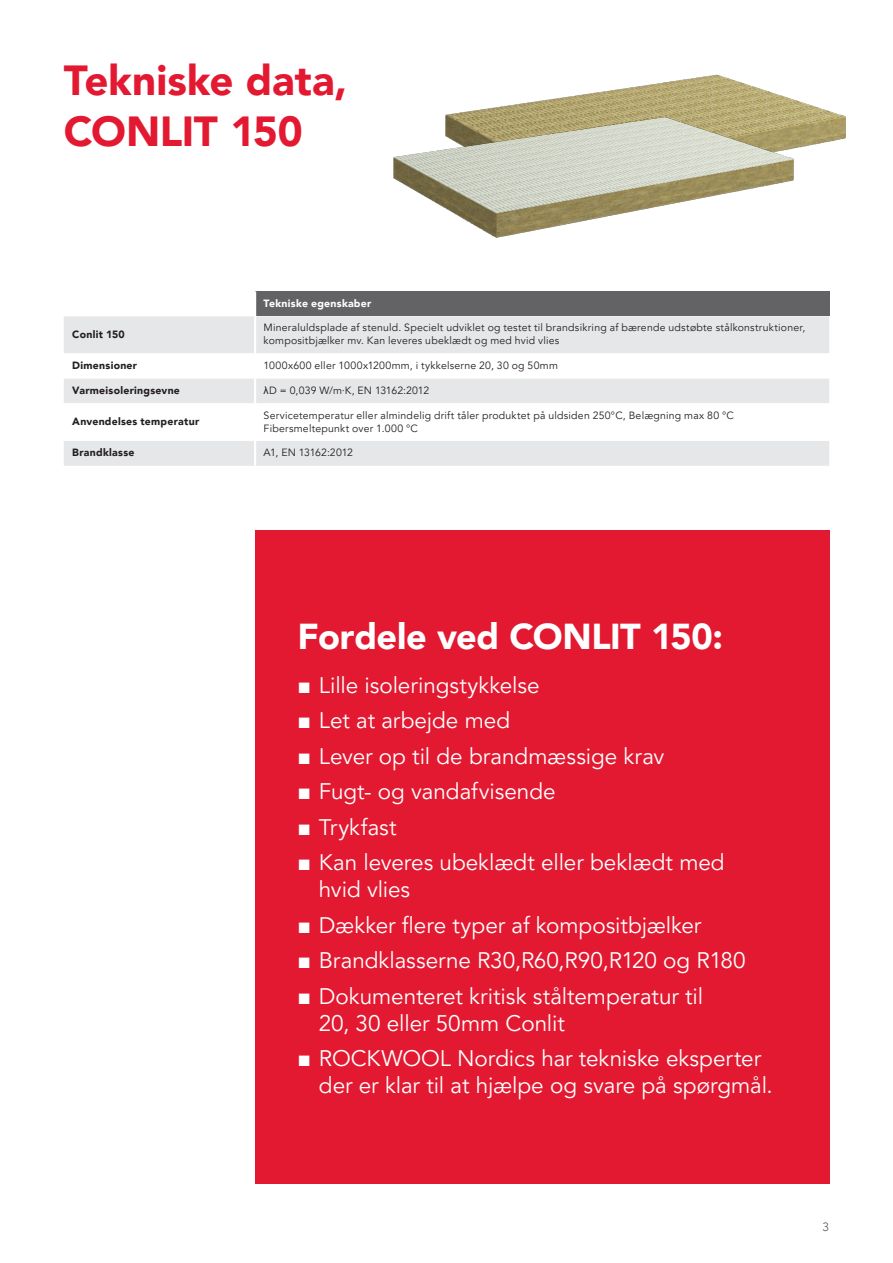
<style>
.page{position:relative;width:893px;height:1263px;background:#fff}
.page>*{position:absolute;margin:0;border:0;box-sizing:border-box;transform-origin:0 0}
.Headlines{font:900 42px/51px "Avenir LT Pro";letter-spacing:-.005em;color:#e21931}
.Callout_boxes_big_titles{font:900 36px "Avenir LT Pro";letter-spacing:-.01em;color:#fff}
.t1{font:22.5px/27px "Avenir LT Pro";letter-spacing:-.005em;color:#fff}
.t2{font:12px "Avenir LT Pro";color:#636366}
.Table_content{font:10.5px/12.6px "Avenir LT Pro";letter-spacing:.02em;color:#231f20}
.Table_content-2{font:900 10.5px "Avenir LT Pro";letter-spacing:.025em;color:#231f20}
.Table_content-3{font:10.5px "Avenir LT Pro";color:#231f20}
.Table_content-4{font:900 10.5px "Avenir LT Pro";letter-spacing:.025em;color:#fff}
.Table_content-5{font:10.5px "Avenir LT Pro";letter-spacing:-.02em;color:#231f20}
.s1{font-family:"Arial Unicode MS"}
.s2{font-family:"Arial"}
</style>
<div class="page">
<div style="left:255px;top:530px;width:574px;height:654px;background:#e21931"></div>
<div style="left:255px;top:291px;width:574px;height:25px;background:#636366"></div>
<div style="left:64px;top:316px;width:765px;height:150px;background:#e6e7e9"></div>
<svg style="left:64px;top:353px;width:765px;height:88px"></svg>
<hr style="left:254px;top:291px;width:2px;height:25px;background:#fff">
<hr style="left:254px;top:316px;width:2px;height:37px;background:#fff">
<hr style="left:254px;top:353px;width:2px;height:25px;background:#fff">
<hr style="left:254px;top:378px;width:2px;height:25px;background:#fff">
<hr style="left:254px;top:403px;width:2px;height:38px;background:#fff">
<hr style="left:254px;top:441px;width:2px;height:25px;background:#fff">
<img style="left:796px;top:100px;width:50px;height:48px">
<img style="left:393px;top:74px;width:403px;height:164px">
<p class="Headlines" style="left:64px;top:55px;width:285px">Tekniske data,<br>CONLIT 150</p>
<p class="Table_content-4" style="left:264px;top:297px;width:109px">Tekniske egenskaber</p>
<p class="Table_content-2" style="left:72px;top:328px;width:54px">Conlit 150</p>
<p class="Table_content" style="left:264px;top:322px;width:543px">Mineraluldsplade af stenuld. Specielt udviklet og testet til brandsikring af bærende udstøbte stålkonstruktioner, kompositbjælker mv. Kan leveres ubeklædt og med hvid vlies</p>
<p class="Table_content-2" style="left:72px;top:359px;width:66px">Dimensioner</p>
<p class="Table_content" style="left:264px;top:359px;width:296px">1000x600 eller 1000x1200mm, i tykkelserne 20, 30 og 50mm</p>
<p class="Table_content-2" style="left:72px;top:384px;width:109px">Varmeisoleringsevne</p>
<p class="Table_content-3" style="left:264px;top:384px;width:167px"><span class="s1">λ</span>D = 0,039 W/m·K, EN 13162:2012</p>
<p class="Table_content-2" style="left:72px;top:415px;width:129px">Anvendelses temperatur</p>
<p class="Table_content" style="left:264px;top:409px;width:472px">Servicetemperatur eller almindelig drift tåler produktet på uldsiden 250°C, Belægning max 80 °C<br>Fibersmeltepunkt over 1.000 °C</p>
<p class="Table_content-2" style="left:72px;top:446px;width:64px">Brandklasse</p>
<p class="Table_content-5" style="left:264px;top:447px;width:91px">A1, EN 13162:2012</p>
<p class="Callout_boxes_big_titles" style="left:298px;top:614px;width:427px">Fordele ved CONLIT 150:</p>
<p class="t1" style="left:298px;top:672px;width:244px"><span class="s2">■</span> Lille isoleringstykkelse</p>
<p class="t1" style="left:298px;top:707px;width:214px"><span class="s2">■</span> Let at arbejde med</p>
<p class="t1" style="left:298px;top:743px;width:368px"><span class="s2">■</span> Lever op til de brandmæssige krav</p>
<p class="t1" style="left:298px;top:778px;width:260px"><span class="s2">■</span> Fugt- og vandafvisende</p>
<p class="t1" style="left:298px;top:814px;width:100px"><span class="s2">■</span> Trykfast</p>
<p class="t1" style="left:319px;top:849px;width:407px;text-indent:-21px"><span class="s2">■</span> Kan leveres ubeklædt eller beklædt med hvid vlies</p>
<p class="t1" style="left:298px;top:912px;width:405px"><span class="s2">■</span> Dækker flere typer af kompositbjælker</p>
<p class="t1" style="left:298px;top:947px;width:450px"><span class="s2">■</span> Brandklasserne R30,R60,R90,R120 og R180</p>
<p class="t1" style="left:319px;top:983px;width:386px;text-indent:-21px"><span class="s2">■</span> Dokumenteret kritisk ståltemperatur til<br>20, 30 eller 50mm Conlit</p>
<p class="t1" style="left:319px;top:1045px;width:455px;text-indent:-21px"><span class="s2">■</span> ROCKWOOL Nordics har tekniske eksperter der er klar til at hjælpe og svare på spørgmål.</p>
<p class="t2" style="left:822px;top:1220px;width:8px">3</p>
</div>
